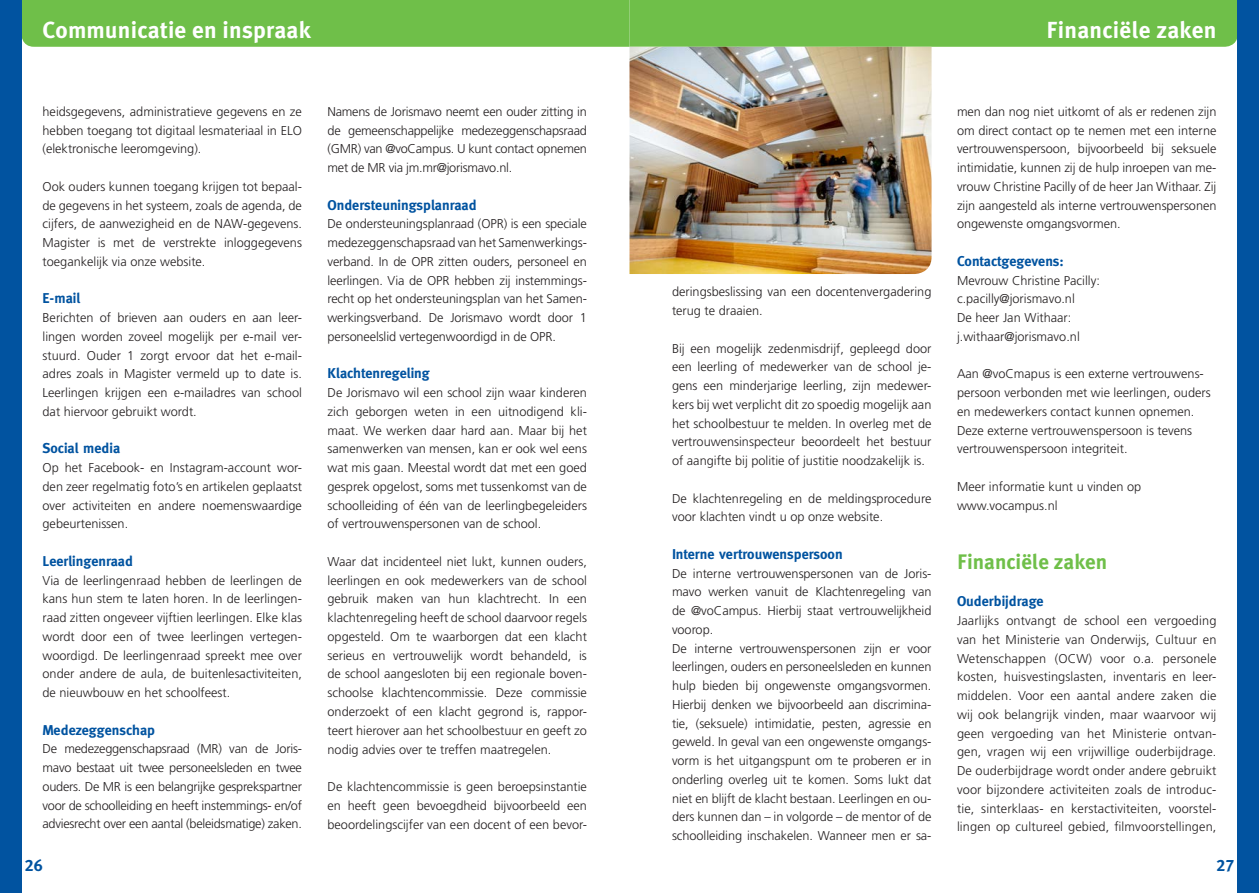
<style>
.page{position:relative;width:1259px;height:893px;background:#fff}
.page>*{position:absolute;margin:0;border:0;box-sizing:border-box;transform-origin:0 0}
.t1{font:700 23.25px "Meta Plus";letter-spacing:.01em;color:#fff}
.t2{font:700 21px "Meta Plus";color:#6fbf49}
.t3{font:16.5px "Meta Plus Bold Caps";color:#0153a0}
.t4{font:700 14.25px "Meta";color:#0153a0}
.t5{font:300 12.75px/18.8px "Frutiger";color:#231f20;text-align:justify}
</style>
<div class="page">
<div style="left:21px;top:0;width:1216px;height:47px;background:#6fbf49"></div>
<div style="left:0;top:0;width:21px;height:893px;background:#0153a0"></div>
<div style="left:1237px;top:0;width:22px;height:893px;background:#0153a0"></div>
<img style="left:629px;top:47px;width:302px;height:227px">
<h1 class="t1" style="left:43px;top:16px;width:270px">Communicatie en inspraak</h1>
<h1 class="t1" style="left:1046px;top:16px;width:171px">Financiële zaken</h1>
<p class="t5" style="left:43px;top:102px;width:261px">heidsgegevens, administratieve gegevens en ze hebben toegang tot digitaal lesmateriaal in ELO (elektronische leeromgeving).</p>
<p class="t5" style="left:43px;top:177px;width:261px">Ook ouders kunnen toegang krijgen tot bepaal&shy;de gegevens in het systeem, zoals de agenda, de cijfers, de aanwezigheid en de NAW-gegevens.<br>Magister is met de verstrekte inloggegevens toegankelijk via onze website.</p>
<p class="t4" style="left:43px;top:290px;width:39px">E-mail</p>
<p class="t5" style="left:43px;top:309px;width:261px">Berichten of brieven aan ouders en aan leer&shy;lingen worden zoveel mogelijk per e-mail ver&shy;stuurd. Ouder 1 zorgt ervoor dat het e-mail&shy;adres zoals in Magister vermeld up to date is.<br>Leerlingen krijgen een e-mailadres van school dat hiervoor gebruikt wordt.</p>
<p class="t4" style="left:43px;top:440px;width:79px">Social media</p>
<p class="t5" style="left:43px;top:459px;width:261px">Op het Facebook- en Instagram-account wor&shy;den zeer regelmatig foto’s en artikelen geplaatst over activiteiten en andere noemenswaardige gebeurtenissen.</p>
<p class="t4" style="left:43px;top:553px;width:92px">Leerlingenraad</p>
<p class="t5" style="left:43px;top:571px;width:261px">Via de leerlingenraad hebben de leerlingen de kans hun stem te laten horen. In de leerlingen&shy;raad zitten ongeveer vijftien leerlingen. Elke klas wordt door een of twee leerlingen vertegen&shy;woordigd. De leerlingenraad spreekt mee over onder andere de aula, de buitenlesactiviteiten, de nieuwbouw en het schoolfeest.</p>
<p class="t4" style="left:43px;top:721px;width:114px">Medezeggenschap</p>
<p class="t5" style="left:43px;top:740px;width:261px">De medezeggenschapsraad (MR) van de Joris&shy;mavo bestaat uit twee personeelsleden en twee ouders. De MR is een belangrijke gesprekspartner voor de schoolleiding en heeft instemmings- en/of adviesrecht over een aantal (beleidsmatige) zaken.</p>
<p class="t5" style="left:327px;top:102px;width:261px">Namens de Jorismavo neemt een ouder zitting in de gemeenschappelijke medezeggenschapsraad (GMR) van @voCampus. U kunt contact opnemen met de MR via jm.mr@jorismavo.nl.</p>
<p class="t4" style="left:327px;top:196px;width:151px">Ondersteuningsplanraad</p>
<p class="t5" style="left:327px;top:215px;width:261px">De ondersteuningsplanraad (OPR) is een speciale medezeggenschapsraad van het Samenwerkings&shy;verband. In de OPR zitten ouders, personeel en leerlingen. Via de OPR hebben zij instemmings&shy;recht op het ondersteuningsplan van het Samen&shy;werkingsverband. De Jorismavo wordt door 1 personeelslid vertegenwoordigd in de OPR.</p>
<p class="t4" style="left:327px;top:365px;width:104px">Klachtenregeling</p>
<p class="t5" style="left:327px;top:384px;width:261px">De Jorismavo wil een school zijn waar kinderen zich geborgen weten in een uitnodigend kli&shy;maat. We werken daar hard aan. Maar bij het samenwerken van mensen, kan er ook wel eens wat mis gaan. Meestal wordt dat met een goed gesprek opgelost, soms met tussenkomst van de schoolleiding of één van de leerlingbegeleiders of vertrouwenspersonen van de school.</p>
<p class="t5" style="left:327px;top:552px;width:261px">Waar dat incidenteel niet lukt, kunnen ouders, leerlingen en ook medewerkers van de school gebruik maken van hun klachtrecht. In een klachtenregeling heeft de school daarvoor regels opgesteld. Om te waarborgen dat een klacht serieus en vertrouwelijk wordt behandeld, is de school aangesloten bij een regionale boven&shy;schoolse klachtencommissie. Deze commissie onderzoekt of een klacht gegrond is, rappor&shy;teert hierover aan het schoolbestuur en geeft zo nodig advies over te treffen maatregelen.</p>
<p class="t5" style="left:327px;top:777px;width:261px">De klachtencommissie is geen beroepsinstantie en heeft geen bevoegdheid bijvoorbeeld een beoordelingscijfer van een docent of een bevor-</p>
<p class="t5" style="left:672px;top:283px;width:261px">deringsbeslissing van een docentenvergadering terug te draaien.</p>
<p class="t5" style="left:672px;top:339px;width:261px">Bij een mogelijk zedenmisdrijf, gepleegd door een leerling of medewerker van de school je&shy;gens een minderjarige leerling, zijn medewer&shy;kers bij wet verplicht dit zo spoedig mogelijk aan het schoolbestuur te melden. In overleg met de vertrouwensinspecteur beoordeelt het bestuur of aangifte bij politie of justitie noodzakelijk is.</p>
<p class="t5" style="left:672px;top:489px;width:261px">De klachtenregeling en de meldingsprocedure voor klachten vindt u op onze website.</p>
<p class="t4" style="left:672px;top:546px;width:172px">Interne vertrouwenspersoon</p>
<p class="t5" style="left:672px;top:564px;width:261px;text-align:left">De interne vertrouwenspersonen van de Joris&shy;mavo werken vanuit de Klachtenregeling van de @voCampus. Hierbij staat vertrouwelijkheid voorop.<br>De interne vertrouwenspersonen zijn er voor leerlingen, ouders en personeelsleden en kunnen hulp bieden bij ongewenste omgangsvormen.<br>Hierbij denken we bijvoorbeeld aan discrimina&shy;tie, (seksuele) intimidatie, pesten, agressie en geweld. In geval van een ongewenste omgangs&shy;vorm is het uitgangspunt om te proberen er in onderling overleg uit te komen. Soms lukt dat niet en blijft de klacht bestaan. Leerlingen en ou&shy;ders kunnen dan – in volgorde – de mentor of de schoolleiding inschakelen. Wanneer men er sa-</p>
<p class="t5" style="left:957px;top:102px;width:261px">men dan nog niet uitkomt of als er redenen zijn om direct contact op te nemen met een interne vertrouwenspersoon, bijvoorbeeld bij seksuele intimidatie, kunnen zij de hulp inroepen van me&shy;vrouw Christine Pacilly of de heer Jan Withaar. Zij zijn aangesteld als interne vertrouwenspersonen ongewenste omgangsvormen.</p>
<p class="t4" style="left:957px;top:253px;width:108px">Contactgegevens:</p>
<p class="t5" style="left:957px;top:271px;width:144px;text-align:left">Mevrouw Christine Pacilly: c.pacilly@jorismavo.nl<br>De heer Jan Withaar: j.withaar@jorismavo.nl</p>
<p class="t5" style="left:957px;top:365px;width:255px;text-align:left">Aan @voCmapus is een externe vertrouwens&shy;persoon verbonden met wie leerlingen, ouders en medewerkers contact kunnen opnemen.<br>Deze externe vertrouwenspersoon is tevens vertrouwenspersoon integriteit.</p>
<p class="t5" style="left:957px;top:477px;width:186px">Meer informatie kunt u vinden op www.vocampus.nl</p>
<h2 class="t2" style="left:957px;top:549px;width:152px">Financiële zaken</h2>
<p class="t4" style="left:957px;top:593px;width:88px">Ouderbijdrage</p>
<p class="t5" style="left:957px;top:611px;width:261px">Jaarlijks ontvangt de school een vergoeding van het Ministerie van Onderwijs, Cultuur en Wetenschappen (OCW) voor o.a. personele kosten, huisvestingslasten, inventaris en leer&shy;middelen. Voor een aantal andere zaken die wij ook belangrijk vinden, maar waarvoor wij geen vergoeding van het Ministerie ontvan&shy;gen, vragen wij een vrijwillige ouderbijdrage.<br>De ouderbijdrage wordt onder andere gebruikt voor bijzondere activiteiten zoals de introduc&shy;tie, sinterklaas- en kerstactiviteiten, voorstel&shy;lingen op cultureel gebied, filmvoorstellingen,</p>
<p class="t3" style="left:25px;top:855px;width:19px">26</p>
<p class="t3" style="left:1216px;top:855px;width:19px">27</p>
</div>
